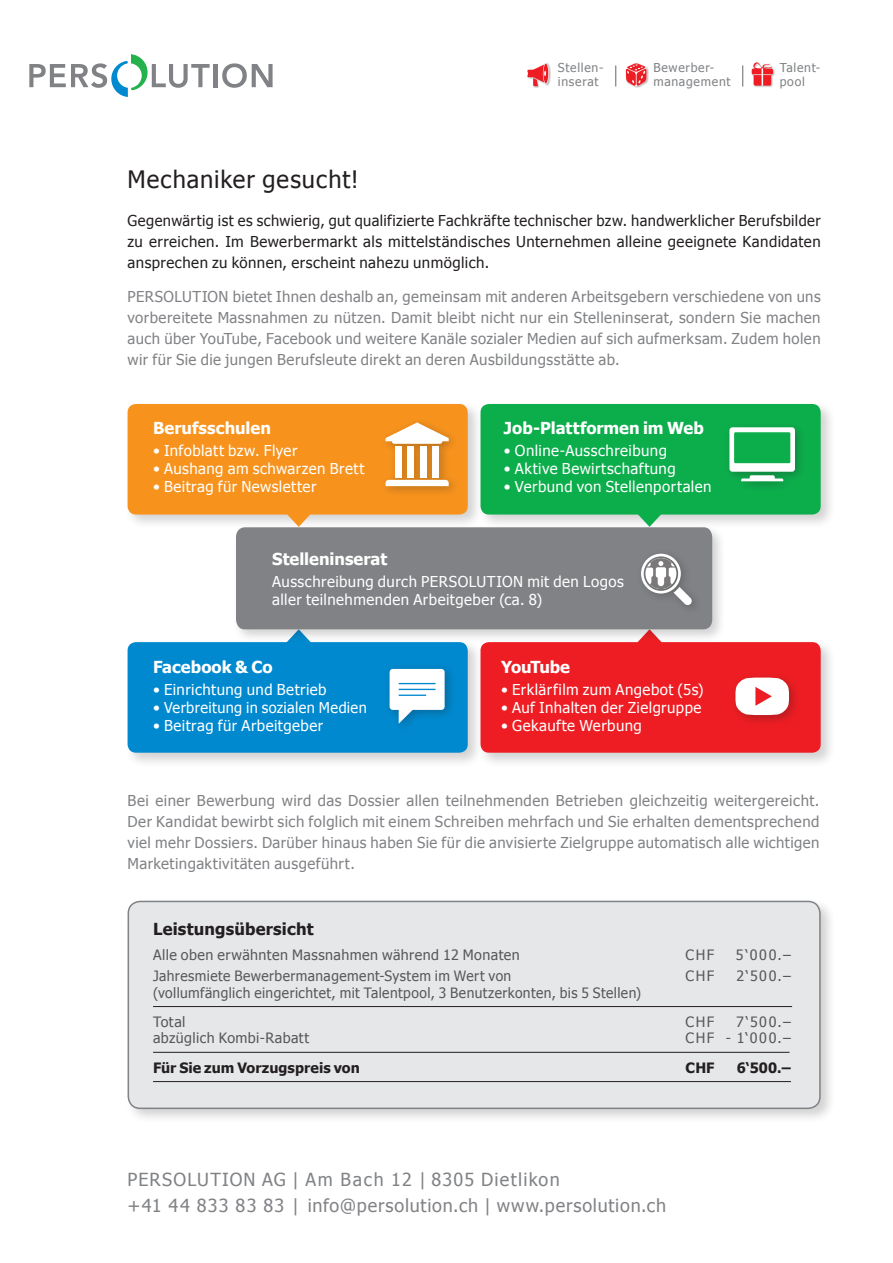
<style>
.page{position:relative;width:893px;height:1263px;background:#fff}
.page>*{position:absolute;margin:0;border:0;box-sizing:border-box;transform-origin:0 0}
.t1{font:24px "Tahoma";letter-spacing:.04em;color:#231f20}
.t2{font:18px/25.5px "Tahoma";letter-spacing:.055em;color:#808285}
.t3{font:700 16.5px "Tahoma";color:#fff}
.t4{font:700 16.5px "Tahoma";letter-spacing:.01em;color:#231f20}
.t5{font:700 16.5px "Tahoma";letter-spacing:-.04em;color:#fff}
.t6{font:15px/21px "Tahoma";letter-spacing:.03em;color:#808285;text-align:justify}
.t7{font:15px/18px "Tahoma";letter-spacing:.03em;color:#fff}
.t8{font:15px/21px "Tahoma";letter-spacing:.03em;color:#231f20;text-align:justify}
.t9{font:14.25px/29.2px "Tahoma";letter-spacing:.03em;color:#57585a}
.t10{font:700 14.25px "Tahoma";letter-spacing:.005em;color:#231f20}
.t11{font:12.3px/14.1px "Tahoma";letter-spacing:.055em;color:#808285}
</style>
<div class="page">
<hr style="left:213px;top:64px;width:4px;height:23px;background:#808285">
<svg style="left:222px;top:63px;width:51px;height:25px"></svg>
<svg style="left:29px;top:54px;width:181px;height:43px"></svg>
<svg style="left:615px;top:66px;width:1px;height:20px"></svg>
<svg style="left:742px;top:66px;width:1px;height:20px"></svg>
<div style="left:751px;top:62px;width:24px;height:26px;background:#231f20;opacity:.3"></div>
<svg style="left:752px;top:62px;width:21px;height:24px"></svg>
<div style="left:527px;top:62px;width:24px;height:26px;background:#231f20;opacity:.3"></div>
<svg style="left:527px;top:63px;width:22px;height:23px"></svg>
<div style="left:625px;top:63px;width:24px;height:26px;background:#231f20;opacity:.3"></div>
<svg style="left:626px;top:63px;width:21px;height:24px"></svg>
<div style="left:125px;top:401px;width:358px;height:128px;background:#231f20;opacity:.2"></div>
<div style="left:128px;top:404px;width:340px;height:110px;background:#f7931d;border-radius:9px"></div>
<svg style="left:277px;top:514px;width:44px;height:10px"></svg>
<div style="left:125px;top:639px;width:358px;height:129px;background:#231f20;opacity:.2"></div>
<div style="left:128px;top:642px;width:340px;height:111px;background:#0089cf;border-radius:9px"></div>
<div style="left:478px;top:401px;width:358px;height:128px;background:#231f20;opacity:.2"></div>
<div style="left:480px;top:404px;width:341px;height:110px;background:#0cae4c;border-radius:9px"></div>
<svg style="left:627px;top:514px;width:45px;height:10px"></svg>
<div style="left:478px;top:639px;width:358px;height:129px;background:#231f20;opacity:.2"></div>
<div style="left:480px;top:642px;width:341px;height:111px;background:#ee1d23;border-radius:9px"></div>
<div style="left:380px;top:417px;width:80px;height:81px;background:#231f20;opacity:.3"></div>
<svg style="left:385px;top:480px;width:64px;height:6px"></svg>
<svg style="left:385px;top:422px;width:64px;height:22px"></svg>
<div style="left:395px;top:446px;width:6px;height:32px;background:#fff"></div>
<div style="left:408px;top:446px;width:6px;height:32px;background:#fff"></div>
<div style="left:420px;top:446px;width:6px;height:32px;background:#fff"></div>
<div style="left:433px;top:446px;width:6px;height:32px;background:#fff"></div>
<div style="left:724px;top:422px;width:82px;height:71px;background:#231f20;opacity:.3"></div>
<svg style="left:741px;top:475px;width:42px;height:6px"></svg>
<div style="left:729px;top:427px;width:66px;height:45px;background:#fff;border-radius:3px"></div>
<div style="left:734px;top:432px;width:56px;height:31px;background:#0cae4c"></div>
<div style="left:730px;top:672px;width:70px;height:54px;background:#231f20;opacity:.3"></div>
<svg style="left:735px;top:677px;width:54px;height:38px;background:#f9d2d3"></svg>
<div style="left:233px;top:524px;width:494px;height:120px;background:#231f20;opacity:.2"></div>
<div style="left:236px;top:527px;width:476px;height:102px;background:#808285"></div>
<div style="left:635px;top:548px;width:68px;height:68px;background:#808285"></div>
<svg style="left:641px;top:554px;width:51px;height:51px"></svg>
<div style="left:384px;top:663px;width:72px;height:71px;background:#231f20;opacity:.3"></div>
<svg style="left:390px;top:669px;width:55px;height:55px;background:#bfdfef"></svg>
<hr style="left:399px;top:683px;width:37px;height:1px;background:#0089cf">
<hr style="left:399px;top:689px;width:37px;height:1px;background:#0089cf">
<hr style="left:399px;top:694px;width:27px;height:2px;background:#0089cf">
<div style="left:125px;top:898px;width:711px;height:226px;background:#231f20;opacity:.2"></div>
<div style="left:128px;top:901px;width:692px;height:207px;background:#e6e7e9;border-radius:12px"></div>
<div style="left:128px;top:901px;width:693px;height:208px;border:2px solid #808285;border-radius:12px"></div>
<hr style="left:153px;top:1006px;width:639px;height:1px;background:#231f20">
<hr style="left:153px;top:1052px;width:636px;height:1px;background:#231f20">
<hr style="left:153px;top:1081px;width:638px;height:1px;background:#231f20">
<p class="t11" style="left:558px;top:60px;width:47px">Stellen&shy;inserat</p>
<p class="t11" style="left:653px;top:60px;width:79px">Bewerber&shy;management</p>
<p class="t11" style="left:780px;top:60px;width:42px">Talent&shy;pool</p>
<h1 class="t1" style="left:128px;top:164px;width:233px">Mechaniker gesucht!</h1>
<p class="t8" style="left:128px;top:210px;width:695px">Gegenwärtig ist es schwierig, gut qualifizierte Fachkräfte technischer bzw. handwerklicher Berufsbilder zu erreichen. Im Bewerbermarkt als mittelständisches Unternehmen alleine geeignete Kandidaten ansprechen zu können, erscheint nahezu unmöglich.</p>
<p class="t6" style="left:128px;top:286px;width:695px">PERSOLUTION bietet Ihnen deshalb an, gemeinsam mit anderen Arbeitsgebern verschiedene von uns vorbereitete Massnahmen zu nützen. Damit bleibt nicht nur ein Stelleninserat, sondern Sie machen auch über YouTube, Facebook und weitere Kanäle sozialer Medien auf sich aufmerksam. Zudem holen wir für Sie die jungen Berufsleute direkt an deren Ausbildungsstätte ab.</p>
<p class="t3" style="left:153px;top:416px;width:119px">Berufsschulen</p>
<p class="t7" style="left:153px;top:441px;width:146px">• Infoblatt bzw. Flyer</p>
<p class="t7" style="left:153px;top:459px;width:213px">• Aushang am schwarzen Brett</p>
<p class="t7" style="left:153px;top:477px;width:165px">• Beitrag für Newsletter</p>
<p class="t3" style="left:504px;top:416px;width:201px">Job-Plattformen im Web</p>
<p class="t7" style="left:504px;top:441px;width:165px">• Online-Ausschreibung</p>
<p class="t7" style="left:504px;top:459px;width:173px">• Aktive Bewirtschaftung</p>
<p class="t7" style="left:504px;top:477px;width:209px">• Verbund von Stellenportalen</p>
<p class="t3" style="left:272px;top:547px;width:117px">Stelleninserat</p>
<p class="t7" style="left:272px;top:572px;width:353px">Ausschreibung durch PERSOLUTION mit den Logos aller teilnehmenden Arbeitgeber (ca. 8)</p>
<p class="t3" style="left:153px;top:655px;width:121px">Facebook &amp; Co</p>
<p class="t7" style="left:153px;top:680px;width:175px">• Einrichtung und Betrieb</p>
<p class="t7" style="left:153px;top:698px;width:215px">• Verbreitung in sozialen Medien</p>
<p class="t7" style="left:153px;top:716px;width:172px">• Beitrag für Arbeitgeber</p>
<p class="t5" style="left:501px;top:655px;width:70px">YouTube</p>
<p class="t7" style="left:501px;top:680px;width:204px">• Erklärfilm zum Angebot (5s)</p>
<p class="t7" style="left:501px;top:698px;width:202px">• Auf Inhalten der Zielgruppe</p>
<p class="t7" style="left:501px;top:716px;width:142px">• Gekaufte Werbung</p>
<p class="t6" style="left:128px;top:789px;width:693px">Bei einer Bewerbung wird das Dossier allen teilnehmenden Betrieben gleichzeitig weitergereicht.<br>Der Kandidat bewirbt sich folglich mit einem Schreiben mehrfach und Sie erhalten dementsprechend viel mehr Dossiers. Darüber hinaus haben Sie für die anvisierte Zielgruppe automatisch alle wichtigen Marketingaktivitäten ausgeführt.</p>
<p class="t4" style="left:153px;top:918px;width:162px">Leistungsübersicht</p>
<p class="t9" style="left:153px;top:940px;width:368px">Alle oben erwähnten Massnahmen während 12 Monaten</p>
<p class="t9" style="left:686px;top:940px;width:30px">CHF</p>
<p class="t9" style="left:736px;top:940px;width:57px">5‘000.–</p>
<p class="t9" style="left:153px;top:961px;width:360px">Jahresmiete Bewerbermanagement-System im Wert von</p>
<p class="t9" style="left:686px;top:961px;width:30px">CHF</p>
<p class="t9" style="left:736px;top:961px;width:56px">2‘500.–</p>
<p class="t9" style="left:153px;top:977px;width:490px">(vollumfänglich eingerichtet, mit Talentpool, 3 Benutzerkonten, bis 5 Stellen)<br>Total</p>
<p class="t9" style="left:686px;top:1006px;width:30px">CHF</p>
<p class="t9" style="left:736px;top:1006px;width:56px">7‘500.–</p>
<p class="t9" style="left:153px;top:1023px;width:158px">abzüglich Kombi-Rabatt</p>
<p class="t9" style="left:686px;top:1023px;width:107px">CHF - 1‘000.–</p>
<p class="t10" style="left:153px;top:1057px;width:208px">Für Sie zum Vorzugspreis von</p>
<p class="t10" style="left:686px;top:1057px;width:30px">CHF</p>
<p class="t10" style="left:737px;top:1057px;width:56px">6‘500.–</p>
<p class="t2" style="left:128px;top:1166px;width:540px">PERSOLUTION AG | Am Bach 12 | 8305 Dietlikon<br>+41 44 833 83 83 | info@persolution.ch | www.persolution.ch</p>
</div>
